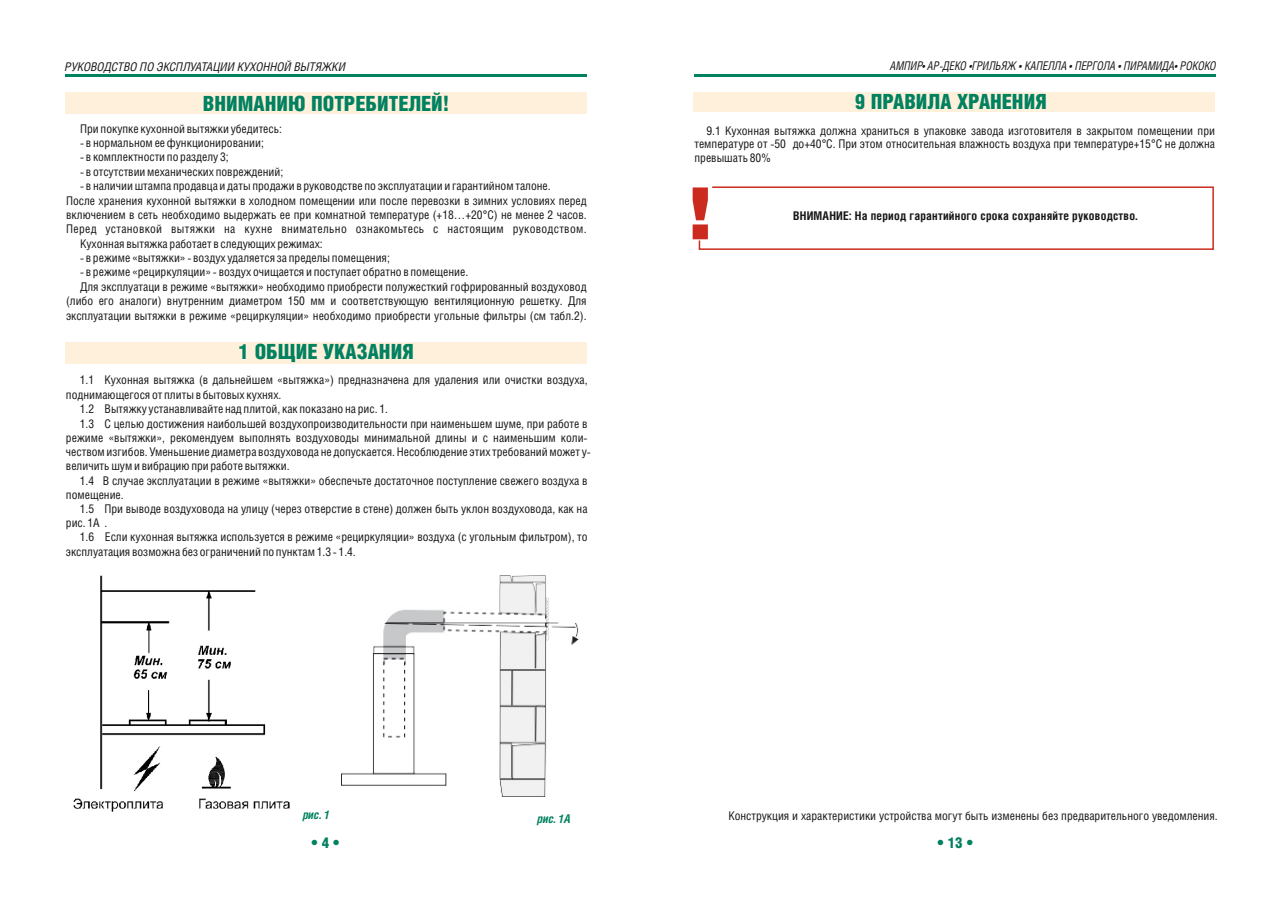
<style>
.page{position:relative;width:1280px;height:910px;background:#fff}
.page>*{position:absolute;margin:0;border:0;box-sizing:border-box;transform-origin:0 0}
.t1{font:72px "Helios Black C";color:#cb2b1e}
.t2{font:21px "Helios Cond Black C";color:#008160}
.t3{font:15px "Helios Cond Black C";color:#008160}
.t4{font:12px/14px "Helios Cond C";color:#151616;text-align:justify}
.t5{font:12px "Helios Cond C";letter-spacing:.025em;color:#151616}
.t6{font:700 12px "Helios Cond C";letter-spacing:.02em;color:#151616}
.t7{font:italic 12px "Helios Cond C";color:#151616;scale:.9 1}
.t8{font:italic 12px "Helios Cond C";color:#151616}
.t9{font:italic 700 12px "Helios Cond C";color:#008160}
</style>
<div class="page">
<hr style="left:65px;top:74px;width:521px;height:3px;background:#008160">
<hr style="left:694px;top:74px;width:522px;height:3px;background:#008160">
<div style="left:65px;top:93px;width:521px;height:21px;background:#fff0db"></div>
<div style="left:65px;top:342px;width:521px;height:22px;background:#fff0db"></div>
<div style="left:693px;top:92px;width:521px;height:20px;background:#fff0db"></div>
<svg style="left:698px;top:186px;width:516px;height:64px"></svg>
<img style="left:73px;top:575px;width:217px;height:237px">
<img style="left:342px;top:576px;width:237px;height:221px">
<p class="t8" style="left:65px;top:61px;width:282px">РУКОВОДСТВО ПО ЭКСПЛУАТАЦИИ КУХОННОЙ ВЫТЯЖКИ</p>
<p class="t7" style="left:890px;top:61px;width:364px">АМПИР• АР-ДЕКО •ГРИЛЬЯЖ • КАПЕЛЛА • ПЕРГОЛА • ПИРАМИДА• РОКОКО</p>
<h2 class="t2" style="left:203px;top:94px;width:248px">ВНИМАНИЮ ПОТРЕБИТЕЛЕЙ!</h2>
<h2 class="t2" style="left:855px;top:92px;width:194px">9 ПРАВИЛА ХРАНЕНИЯ</h2>
<p class="t4" style="left:80px;top:122px;width:203px">При покупке кухонной вытяжки убедитесь:</p>
<p class="t4" style="left:80px;top:137px;width:185px">- в нормальном ее функционировании;</p>
<p class="t4" style="left:80px;top:151px;width:150px">- в комплектности по разделу 3;</p>
<p class="t4" style="left:80px;top:165px;width:205px">- в отсутствии механических повреждений;</p>
<p class="t4" style="left:80px;top:180px;width:472px">- в наличии штампа продавца и даты продажи в руководстве по эксплуатации и гарантийном талоне.</p>
<p class="t4" style="left:66px;top:194px;width:522px">После хранения кухонной вытяжки в холодном помещении или после перевозки в зимних условиях перед</p>
<p class="t4" style="left:66px;top:208px;width:522px">включением в сеть необходимо выдержать ее при комнатной температуре (+18…+20°C) не менее 2 чаcов.</p>
<p class="t5" style="left:66px;top:224px;width:522px">Перед установкой вытяжки на кухне внимательно ознакомьтесь с настоящим руководством.</p>
<p class="t4" style="left:80px;top:237px;width:244px">Кухонная вытяжка работает в следующих режимах:</p>
<p class="t4" style="left:80px;top:252px;width:311px">- в режиме «вытяжки» - воздух удаляется за пределы помещения;</p>
<p class="t4" style="left:80px;top:266px;width:390px">- в режиме «рециркуляции» - воздух очищается и поступает обратно в помещение.</p>
<p class="t4" style="left:80px;top:280px;width:508px">Для эксплуатаци в режиме «вытяжки» необходимо приобрести полужесткий гофрированный воздуховод</p>
<p class="t4" style="left:66px;top:295px;width:522px">(либо его аналоги) внутренним диаметром 150 мм и соответствующую вентиляционную решетку. Для</p>
<p class="t4" style="left:66px;top:309px;width:522px">эксплуатации вытяжки в режиме «рециркуляции» необходимо приобрести угольные фильтры (см табл.2).</p>
<p class="t4" style="left:694px;top:124px;width:522px;text-indent:12px">9.1 Кухонная вытяжка должна храниться в упаковке завода изготовителя в закрытом помещении при температуре от -50 до+40°С. При этом относительная влажность воздуха при температуре+15°С не должна превышать 80%</p>
<h1 class="t1" style="left:688px;top:180px;width:25px">!</h1>
<p class="t6" style="left:793px;top:210px;width:346px">ВНИМАНИЕ: На период гарантийного срока сохраняйте руководство.</p>
<h2 class="t2" style="left:239px;top:342px;width:177px">1 ОБЩИЕ УКАЗАНИЯ</h2>
<p class="t4" style="left:80px;top:374px;width:509px">1.1 Кухонная вытяжка (в дальнейшем «вытяжка») предназначена для удаления или очистки воздуха,</p>
<p class="t4" style="left:66px;top:388px;width:217px">поднимающегося от плиты в бытовых кухнях.</p>
<p class="t4" style="left:80px;top:403px;width:310px">1.2 Вытяжку устанавливайте над плитой, как показано на рис. 1.</p>
<p class="t4" style="left:80px;top:417px;width:509px">1.3 С целью достижения наибольшей воздухопроизводительности при наименьшем шуме, при работе в</p>
<p class="t4" style="left:66px;top:431px;width:523px">режиме «вытяжки», рекомендуем выполнять воздуховоды минимальной длины и с наименьшим коли-</p>
<p class="t4" style="left:66px;top:445px;width:526px">чеством изгибов. Уменьшение диаметра воздуховода не допускается. Несоблюдение этих требований может у-</p>
<p class="t4" style="left:66px;top:460px;width:225px">величить шум и вибрацию при работе вытяжки.</p>
<p class="t4" style="left:80px;top:474px;width:509px">1.4 В случае эксплуатации в режиме «вытяжки» обеспечьте достаточное поступление свежего воздуха в</p>
<p class="t4" style="left:66px;top:489px;width:59px">помещение.</p>
<p class="t4" style="left:80px;top:502px;width:509px">1.5 При выводе воздуховода на улицу (через отверстие в стене) должен быть уклон воздуховода, как на</p>
<p class="t4" style="left:66px;top:517px;width:43px">рис. 1А .</p>
<p class="t4" style="left:80px;top:531px;width:509px">1.6 Если кухонная вытяжка используется в режиме «рециркуляции» воздуха (с угольным фильтром), то</p>
<p class="t4" style="left:66px;top:545px;width:291px">эксплуатация возможна без ограничений по пунктам 1.3 - 1.4.</p>
<p class="t9" style="left:303px;top:809px;width:29px">рис. 1</p>
<p class="t9" style="left:537px;top:813px;width:35px">рис. 1А</p>
<p class="t4" style="left:728px;top:809px;width:491px">Конструкция и характеристики устройства могут быть изменены без предварительного уведомления.</p>
<p class="t3" style="left:311px;top:835px;width:29px">• 4 •</p>
<p class="t3" style="left:937px;top:835px;width:37px">• 13 •</p>
</div>
